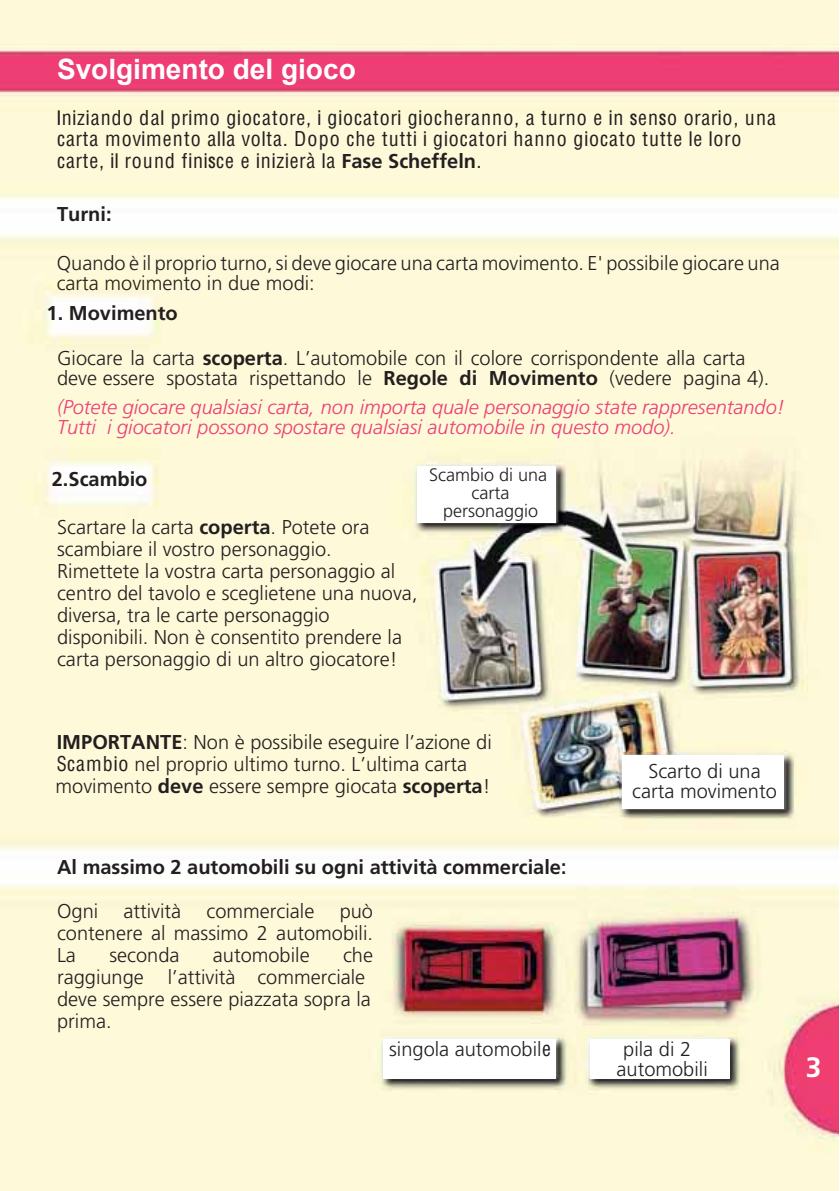
<style>
.page{position:relative;width:840px;height:1191px;background:#fff}
.page>*{position:absolute;margin:0;border:0;box-sizing:border-box;transform-origin:0 0}
.t1{font:700 28px "Arial";color:#fff}
.t2{font:700 28px "Frutiger";color:#fff}
.t3{font:300 20px/22px "Frutiger LT Std";color:#231f20}
.t4{font:20px/21.6px "Helvetica LTMM 1 1000";letter-spacing:.055em;color:#231f20}
.t5{font:italic 300 20px/20.6px "Frutiger LT Std";color:#ec4075}
.t6{font:700 20px "Frutiger LT Std";color:#231f20}
.t7{font:20px "Helvetica LTMM 1 1000";letter-spacing:.03em;color:#231f20}
.t8{font:300 18px/18px "Frutiger LT Std";color:#231f20;text-align:center}
.s1{font-family:"Helvetica LTMM 1 467"}
.s2{font-family:"Helvetica LTMM 1 600"}
.s3{font-family:"Helvetica LTMM 1 734"}
.s4{font-family:"Helvetica LTMM 1 667"}
.s5{font-family:"Frutiger LT Std";font-weight:700}
.s6{font-weight:700}
.s7{font-family:"Helvetica LTMM 1 1000";font-weight:400}
.s8{font-family:"Helvetica LTMM 1 734";font-weight:400}
.s9{font-family:"Helvetica LTMM 1 600";font-weight:400}
.s10{font-family:"Helvetica LTMM 334 800";font-weight:400}
</style>
<div class="page">
<img style="left:0;top:1px;width:838px;height:1190px">
<img style="left:381px;top:1037px;width:185px;height:52px">
<div style="left:383px;top:1039px;width:173px;height:40px;background:#fff"></div>
<img style="left:619px;top:753px;width:173px;height:65px">
<div style="left:621px;top:755px;width:161px;height:53px;background:#fff"></div>
<img style="left:414px;top:464px;width:151px;height:68px">
<div style="left:416px;top:466px;width:139px;height:56px;background:#fff"></div>
<img style="left:587px;top:1037px;width:152px;height:52px">
<div style="left:590px;top:1039px;width:139px;height:40px;background:#fff"></div>
<h1 class="t1" style="left:57px;top:54px;width:300px">Svolgimento del gioco</h1>
<p class="t4" style="left:57px;top:106px;width:720px"><span class="s1">I</span>n<span class="s2">i</span>z<span class="s2">i</span>ando da<span class="s2">l</span> pr<span class="s2">i</span>mo g<span class="s2">i</span>o<span class="s3">c</span>atore<span class="s4">,</span> <span class="s2">i</span> g<span class="s2">i</span>o<span class="s3">c</span>ator<span class="s2">i</span> g<span class="s2">i</span>o<span class="s3">c</span>heranno<span class="s4">,</span> a turno e <span class="s2">i</span>n <span class="s4">s</span>en<span class="s4">s</span>o orar<span class="s2">i</span>o<span class="s4">,</span> una <span class="s3">c</span>arta mov<span class="s2">i</span>mento a<span class="s2">ll</span>a vo<span class="s2">l</span>ta<span class="s4">.</span> Dopo <span class="s3">c</span>he tutt<span class="s2">i i</span> g<span class="s2">i</span>o<span class="s3">c</span>ator<span class="s2">i</span> hanno g<span class="s2">i</span>o<span class="s3">c</span>ato tutte <span class="s2">l</span>e <span class="s2">l</span>oro</p>
<p class="t7" style="left:57px;top:148px;width:425px"><span class="s3">c</span>arte<span class="s4">,</span> <span class="s2">il</span> round f<span class="s2">i</span>n<span class="s2">i</span><span class="s4">s</span><span class="s3">c</span>e e <span class="s2">i</span>n<span class="s2">i</span>z<span class="s2">i</span>erà <span class="s2">l</span>a <span class="s5">Fase Scheffeln</span><span class="s4">.</span></p>
<p class="t6" style="left:57px;top:203px;width:56px">Turni:</p>
<p class="t3" style="left:57px;top:253px;width:724px;line-height:20px">Quando è il proprio turno, si deve giocare una carta movimento. E' possibile giocare una carta movimento in due modi:</p>
<p class="t6" style="left:47px;top:301px;width:133px">1. Movimento</p>
<p class="t3" style="left:57px;top:349px;width:713px;line-height:20px">Giocare la carta <span class="s6">scoperta</span>. L’automobile con il colore corrispondente alla carta deve essere spostata rispettando le <span class="s6">Regole di Movimento</span> (vedere pagina 4).</p>
<p class="t5" style="left:57px;top:396px;width:728px">(Potete giocare qualsiasi carta, non importa quale personaggio state rappresentando!<br>Tutti i giocatori possono spostare qualsiasi automobile in questo modo).</p>
<p class="t6" style="left:52px;top:467px;width:97px">2.Scambio</p>
<p class="t8" style="left:429px;top:466px;width:120px">Scambio di una carta personaggio</p>
<p class="t3" style="left:57px;top:517px;width:314px">Scartare la carta <span class="s6">coperta</span>. Potete ora</p>
<p class="t3" style="left:57px;top:538px;width:362px">scambiare il vostro personaggio.<br>Rimettete la vostra carta personaggio al centro del tavolo e sceglietene una nuova, diversa, tra le carte personaggio disponibili. Non è consentito prendere la carta personaggio di un altro giocatore!</p>
<p class="t3" style="left:56px;top:731px;width:437px"><span class="s6">IMPORTANTE</span>: Non è possibile eseguire l’azione di<br><span class="s7">S</span><span class="s8">c</span><span class="s7">amb</span><span class="s9">i</span><span class="s7">o</span> nel proprio ultimo turno. L’ultima carta movimento <span class="s6">deve</span> essere sempre giocata <span class="s6">scoperta</span>!</p>
<p class="t6" style="left:57px;top:855px;width:510px">Al massimo 2 automobili su ogni attività commerciale<span class="s10">:</span></p>
<p class="t3" style="left:57px;top:900px;width:43px">Ogni</p>
<p class="t3" style="left:123px;top:900px;width:59px">attività</p>
<p class="t3" style="left:206px;top:900px;width:109px">commerciale</p>
<p class="t3" style="left:57px;top:900px;width:317px;text-align:justify;text-indent:282px">può contenere al massimo 2 automobili.<br>La</p>
<p class="t3" style="left:57px;top:944px;width:317px;text-indent:286px">che raggiunge l’attività commerciale deve sempre essere piazzata sopra la prima.</p>
<p class="t3" style="left:109px;top:944px;width:72px">seconda</p>
<p class="t3" style="left:213px;top:944px;width:98px">automobile</p>
<p class="t3" style="left:632px;top:761px;width:146px;line-height:20px;text-align:center">Scarto di una carta movimento</p>
<p class="t3" style="left:389px;top:1038px;width:163px">singola automobil<span class="s7">e</span></p>
<p class="t3" style="left:616px;top:1039px;width:93px;line-height:20px;text-align:center">pila di 2 automobili</p>
<h1 class="t2" style="left:805px;top:1051px;width:17px">3</h1>
</div>
